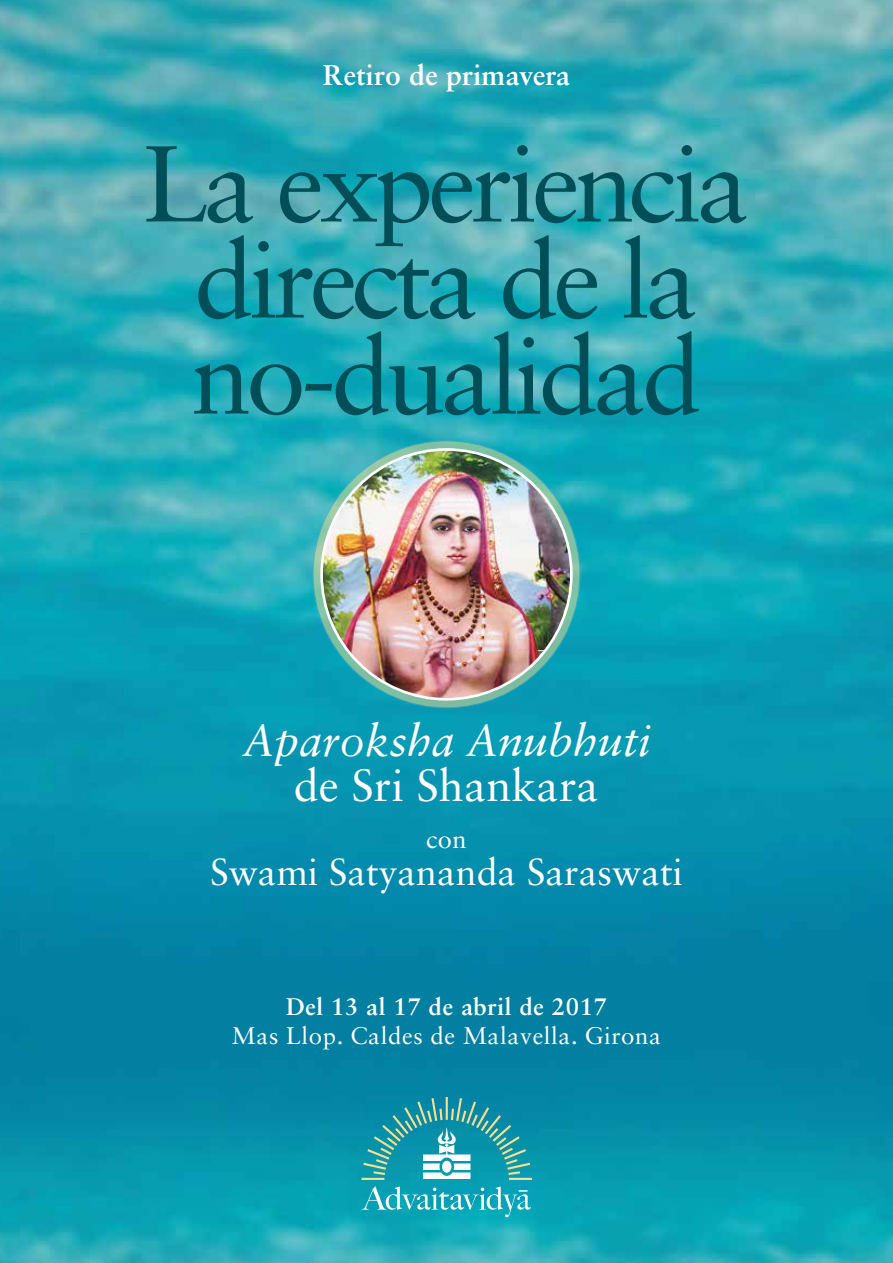
<style>
.page{position:relative;width:893px;height:1263px;background:#fff}
.page>*{position:absolute;margin:0;border:0;box-sizing:border-box;transform-origin:0 0}
.t1{font:108px/96px "Sabon";letter-spacing:-.05em;color:#004f58;text-align:center}
.t2{font:italic 45px "Sabon LT Std";color:#fff}
.t3{font:45px "Sabon LT Std";color:#fff}
.t4{font:37.5px "Sabon LT Std";color:#fff}
.t5{font:700 28.5px "Sabon LT Std";letter-spacing:.005em;color:#fff}
.t6{font:25.5px "Sabon LT Std";color:#fff}
.t7{font:24px "Sabon LT Std";letter-spacing:.025em;color:#fff}
.t8{font:700 24px "Sabon LT Std";letter-spacing:.025em;color:#fff}
</style>
<div class="page">
<img style="left:0;top:0;width:893px;height:1263px">
<svg style="left:362px;top:1097px;width:170px;height:120px"></svg>
<svg style="left:313px;top:441px;width:267px;height:267px;fill:#80c2a4"></svg>
<img style="left:322px;top:449px;width:249px;height:250px;border-radius:125px">
<p class="t5" style="left:323px;top:57px;width:249px">Retiro de primavera</p>
<p class="t1" style="left:143px;top:135px;width:609px">La experiencia directa de la no-dualidad</p>
<p class="t2" style="left:242px;top:714px;width:410px">Aparoksha Anubhuti</p>
<p class="t3" style="left:294px;top:759px;width:307px">de Sri Shankara</p>
<p class="t6" style="left:426px;top:823px;width:42px">con</p>
<p class="t4" style="left:210px;top:849px;width:474px">Swami Satyananda Saraswati</p>
<p class="t8" style="left:286px;top:991px;width:322px">Del 13 al 17 de abril de 2017</p>
<p class="t7" style="left:232px;top:1021px;width:431px">Mas Llop. Caldes de Malavella. Girona</p>
</div>
